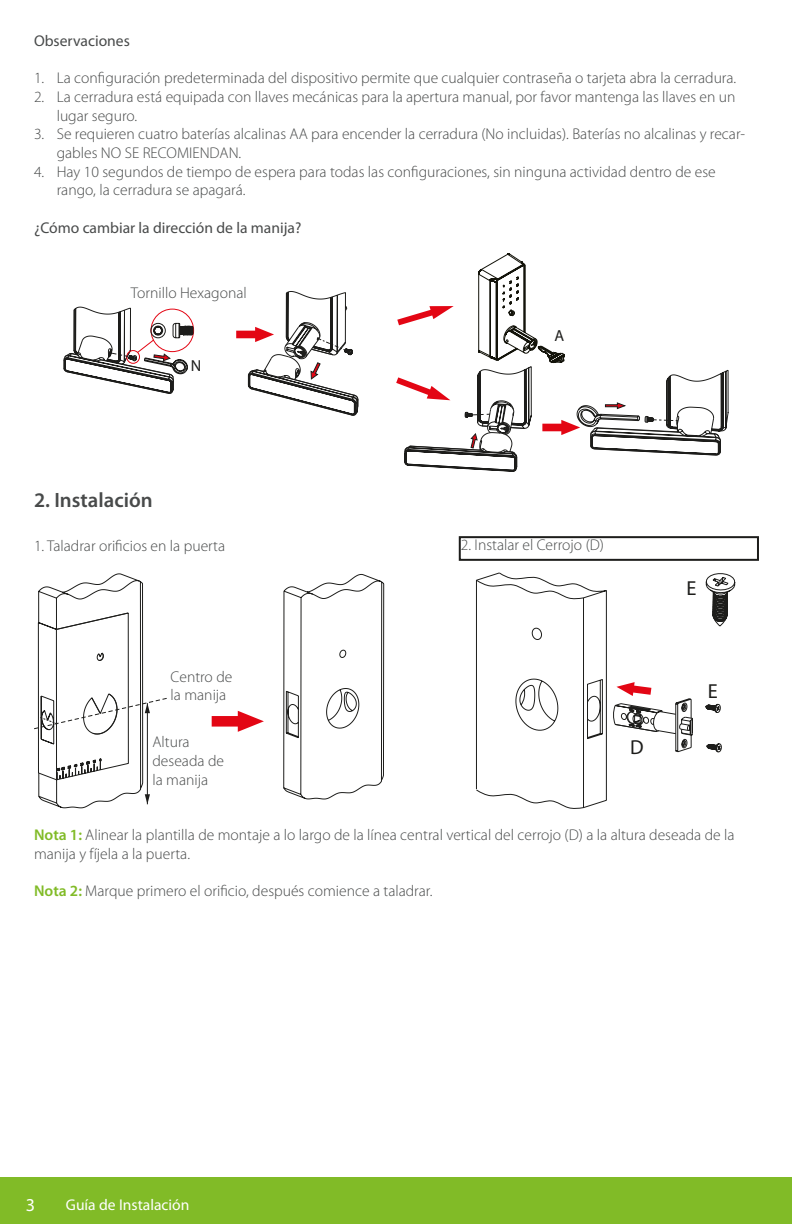
<style>
.page{position:relative;width:792px;height:1224px;background:#fff}
.page>*{position:absolute;margin:0;border:0;box-sizing:border-box;transform-origin:0 0}
.t1{font:600 20.8px "Myriad Pro";color:#484a4a}
.t2{font:20.4px "Myriad Pro";color:#1d1d1b}
.t3{font:18.2px "Myriad Pro";color:#fff}
.t4{font:16px "Myriad Pro";color:#1d1d1b}
.t5{font:300 15.6px/18.8px "Myriad Pro";color:#484a4a}
.t6{font:15.6px "Myriad Pro";color:#484a4a}
.t7{font:15.6px "Myriad Pro";color:#fff}
.s1{font-weight:600;color:#81bb27}
</style>
<div class="page">
<div style="left:0;top:1178px;width:792px;height:46px;background:#81bb27"></div>
<svg style="left:34px;top:584px;width:115px;height:225px"></svg>
<svg style="left:78px;top:573px;width:307px;height:227px"></svg>
<div style="left:459px;top:536px;width:300px;height:25px;border:2px solid #1d1d1b"></div>
<svg style="left:706px;top:573px;width:29px;height:54px"></svg>
<svg style="left:705px;top:704px;width:16px;height:48px"></svg>
<svg style="left:476px;top:572px;width:131px;height:237px"></svg>
<svg style="left:613px;top:682px;width:80px;height:70px"></svg>
<svg style="left:63px;top:254px;width:666px;height:218px"></svg>
<p class="t6" style="left:34px;top:31px;width:97px">Observaciones</p>
<p class="t5" style="left:34px;top:69px;width:704px">1. La configuración predeterminada del dispositivo permite que cualquier contraseña o tarjeta abra la cerradura.</p>
<p class="t5" style="left:57px;top:88px;width:680px;text-indent:-23px">2. La cerradura está equipada con llaves mecánicas para la apertura manual, por favor mantenga las llaves en un lugar seguro.</p>
<p class="t5" style="left:57px;top:125px;width:690px;text-indent:-23px">3. Se requieren cuatro baterías alcalinas AA para encender la cerradura (No incluidas). Baterías no alcalinas y recar&shy;gables NO SE RECOMIENDAN.</p>
<p class="t5" style="left:57px;top:162px;width:661px;text-indent:-23px">4. Hay 10 segundos de tiempo de espera para todas las configuraciones, sin ninguna actividad dentro de ese rango, la cerradura se apagará.</p>
<p class="t6" style="left:34px;top:218px;width:269px">¿Cómo cambiar la dirección de la manija?</p>
<p class="t5" style="left:131px;top:284px;width:117px">Tornillo Hexagonal</p>
<p class="t4" style="left:191px;top:356px;width:12px">N</p>
<h1 class="t1" style="left:34px;top:487px;width:120px">2. Instalación</h1>
<p class="t5" style="left:34px;top:537px;width:193px">1. Taladrar orificios en la puerta</p>
<p class="t5" style="left:171px;top:667px;width:63px">Centro de la manija</p>
<p class="t5" style="left:153px;top:733px;width:73px">Altura deseada de la manija</p>
<p class="t5" style="left:461px;top:536px;width:145px">2. Instalar el Cerrojo (D)</p>
<h2 class="t2" style="left:630px;top:734px;width:15px">D</h2>
<h2 class="t2" style="left:687px;top:575px;width:11px">E</h2>
<h2 class="t2" style="left:708px;top:679px;width:11px">E</h2>
<p class="t5" style="left:34px;top:826px;width:702px"><span class="s1">Nota 1:</span> Alinear la plantilla de montaje a lo largo de la línea central vertical del cerrojo (D) a la altura deseada de la manija y fíjela a la puerta.</p>
<p class="t5" style="left:34px;top:882px;width:400px"><span class="s1">Nota 2:</span> Marque primero el orificio, después comience a taladrar.</p>
<p class="t3" style="left:26px;top:1193px;width:11px">3</p>
<p class="t7" style="left:66px;top:1195px;width:125px">Guía de Instalación</p>
</div>
